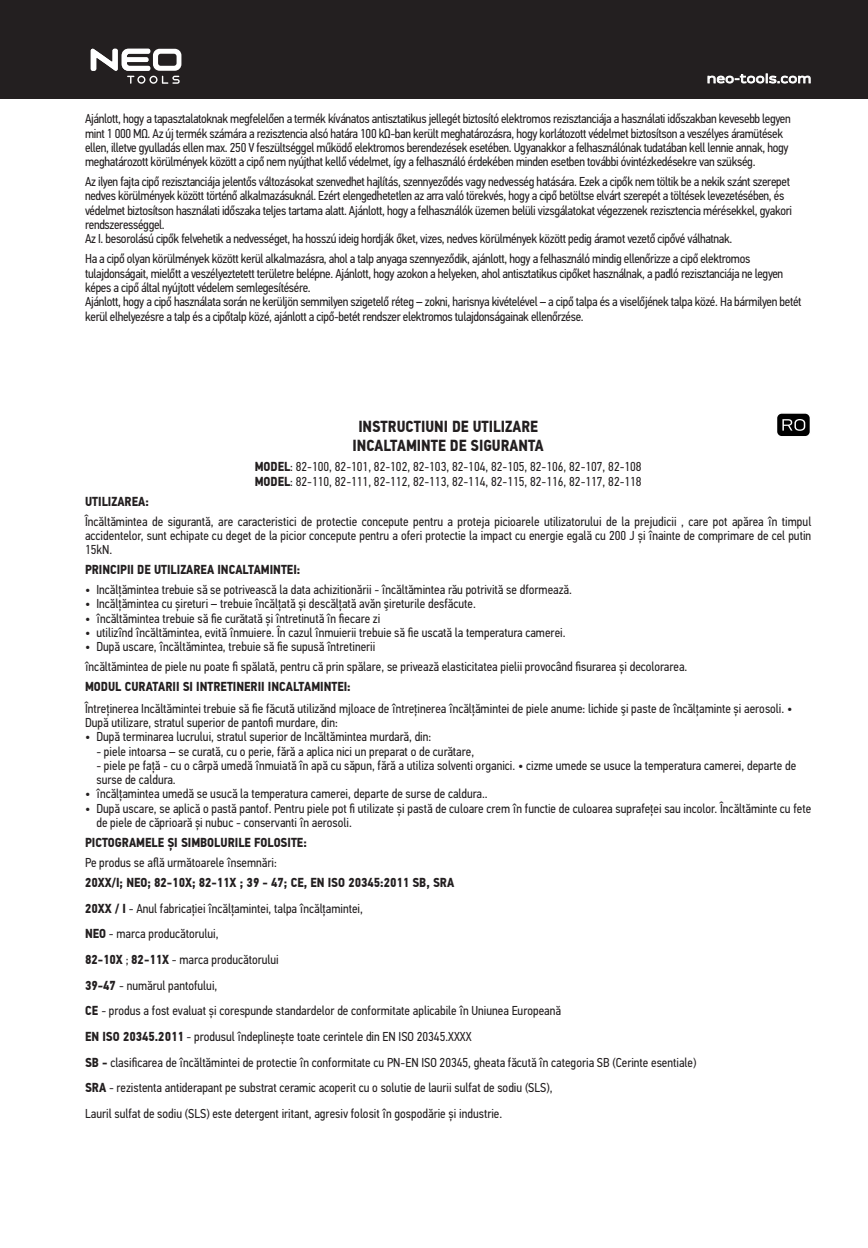
<style>
.page{position:relative;width:868px;height:1248px;background:#fff}
.page>*{position:absolute;margin:0;border:0;box-sizing:border-box;transform-origin:0 0}
.t1{font:700 16px/19.2px "PF Din Text Cond Pro";color:#231f20;text-align:center}
.t2{font:13.2px "Pill Gothic 900 mg";letter-spacing:.02em;color:#fff}
.t3{font:13px/25.6px "PF Din Text Cond Pro";color:#231f20}
.t4{font:13px/14.4px "PF Din Text Cond Pro";letter-spacing:-.025em;color:#231f20}
.t5{font:700 13px "PF Din Text Cond Pro";color:#231f20}
.s1{font-weight:700}
</style>
<div class="page">
<div style="left:0;top:0;width:867px;height:99px;background:#231f20"></div>
<svg style="left:707px;top:74px;width:103px;height:9px"></svg>
<svg style="left:91px;top:48px;width:90px;height:36px"></svg>
<div style="left:776px;top:413px;width:34px;height:24px;background:#000;border-radius:5px"></div>
<div style="left:775px;top:412px;width:36px;height:25px;border:2px solid #fff;border-radius:5px"></div>
<svg style="left:782px;top:419px;width:23px;height:12px"></svg>
<p class="t2" style="left:706px;top:71px;width:106px">neo-tools.com</p>
<p class="t4" style="left:85px;top:112px;width:707px">Ajánlott, hogy a tapasztalatoknak megfelelően a termék kívánatos antisztatikus jellegét biztosító elektromos rezisztanciája a használati időszakban kevesebb legyen mint 1 000 MΩ. Az új termék számára a rezisztencia alsó határa 100 kΩ-ban került meghatározásra, hogy korlátozott védelmet biztosítson a veszélyes áramütések ellen, illetve gyulladás ellen max. 250 V feszültséggel működő elektromos berendezések esetében. Ugyanakkor a felhasználónak tudatában kell lennie annak, hogy meghatározott körülmények között a cipő nem nyújthat kellő védelmet, így a felhasználó érdekében minden esetben további óvintézkedésekre van szükség.</p>
<p class="t4" style="left:85px;top:174px;width:708px">Az ilyen fajta cipő rezisztanciája jelentős változásokat szenvedhet hajlítás, szennyeződés vagy nedvesség hatására. Ezek a cipők nem töltik be a nekik szánt szerepet nedves körülmények között történő alkalmazásuknál. Ezért elengedhetetlen az arra való törekvés, hogy a cipő betöltse elvárt szerepét a töltések levezetésében, és védelmet biztosítson használati időszaka teljes tartama alatt. Ajánlott, hogy a felhasználók üzemen belüli vizsgálatokat végezzenek rezisztencia mérésekkel, gyakori rendszerességgel.<br>Az I. besorolású cipők felvehetik a nedvességet, ha hosszú ideig hordják őket, vizes, nedves körülmények között pedig áramot vezető cipővé válhatnak.</p>
<p class="t4" style="left:85px;top:252px;width:717px">Ha a cipő olyan körülmények között kerül alkalmazásra, ahol a talp anyaga szennyeződik, ajánlott, hogy a felhasználó mindig ellenőrizze a cipő elektromos tulajdonságait, mielőtt a veszélyeztetett területre belépne. Ajánlott, hogy azokon a helyeken, ahol antisztatikus cipőket használnak, a padló rezisztanciája ne legyen képes a cipő által nyújtott védelem semlegesítésére.<br>Ajánlott, hogy a cipő használata során ne kerüljön semmilyen szigetelő réteg – zokni, harisnya kivételével – a cipő talpa és a viselőjének talpa közé. Ha bármilyen betét kerül elhelyezésre a talp és a cipőtalp közé, ajánlott a cipő-betét rendszer elektromos tulajdonságainak ellenőrzése.</p>
<p class="t1" style="left:352px;top:417px;width:193px">INSTRUCTIUNI DE UTILIZARE<br>INCALTAMINTE DE SIGURANTA</p>
<p class="t3" style="left:254px;top:459px;width:388px;line-height:14.2px"><span class="s1">MODEL</span>: 82-100, 82-101, 82-102, 82-103, 82-104, 82-105, 82-106, 82-107, 82-108<br><span class="s1">MODEL</span>: 82-110, 82-111, 82-112, 82-113, 82-114, 82-115, 82-116, 82-117, 82-118</p>
<p class="t5" style="left:85px;top:493px;width:65px">UTILIZAREA:</p>
<p class="t3" style="left:85px;top:514px;width:727px;line-height:14.2px;text-align:justify">Încăltămintea de sigurantă, are caracteristici de protectie concepute pentru a proteja picioarele utilizatorului de la prejudicii , care pot apărea în timpul accidentelor, sunt echipate cu deget de la picior concepute pentru a oferi protectie la impact cu energie egală cu 200 J și înainte de comprimare de cel putin 15kN.</p>
<p class="t5" style="left:85px;top:561px;width:217px">PRINCIPII DE UTILIZAREA INCALTAMINTEI:</p>
<p class="t3" style="left:85px;top:577px;width:488px">• Incălţămintea trebuie să se potrivească la data achizitionării - încăltămintea rău potrivită se dformează.</p>
<p class="t3" style="left:85px;top:591px;width:392px">• Incălţămintea cu șireturi – trebuie încălţată și descălţată avăn şireturile desfăcute.</p>
<p class="t3" style="left:85px;top:605px;width:297px">• încăltămintea trebuie să fie curătată și întretinută în fiecare zi</p>
<p class="t3" style="left:85px;top:619px;width:482px">• utilizînd încăltămintea, evită înmuiere. În cazul înmuierii trebuie să fie uscată la temperatura camerei.</p>
<p class="t3" style="left:85px;top:637px;width:603px;line-height:20px">• După uscare, încăltămintea, trebuie să fie supusă întretinerii<br>încăltămintea de piele nu poate fi spălată, pentru că prin spălare, se privează elasticitatea pielii provocând fisurarea și decolorarea.</p>
<p class="t5" style="left:85px;top:679px;width:267px">MODUL CURATARII SI INTRETINERII INCALTAMINTEI:</p>
<p class="t3" style="left:85px;top:701px;width:708px;line-height:14.2px">Întreţinerea Incăltămintei trebuie să fie făcută utilizănd mjloace de întreţinerea încălţămintei de piele anume: lichide şi paste de încălţaminte și aerosoli. •<br>După utilizare, stratul superior de pantofi murdare, din:</p>
<p class="t3" style="left:85px;top:724px;width:348px">• După terminarea lucrului, stratul superior de Incăltămintea murdară, din:</p>
<p class="t3" style="left:96px;top:738px;width:379px">- piele intoarsa – se curată, cu o perie, fără a aplica nici un preparat o de curătare,</p>
<p class="t3" style="left:96px;top:758px;width:701px;line-height:14.4px">- piele pe faţă - cu o cârpă umedă înmuiată în apă cu săpun, fără a utiliza solventi organici. • cizme umede se usuce la temperatura camerei, departe de surse de caldura.</p>
<p class="t3" style="left:85px;top:781px;width:404px">• încălţamintea umedă se usucă la temperatura camerei, departe de surse de caldura..</p>
<p class="t3" style="left:96px;top:801px;width:716px;line-height:14.2px;text-indent:-11px">• După uscare, se aplică o pastă pantof. Pentru piele pot fi utilizate și pastă de culoare crem în functie de culoarea suprafeţei sau incolor. Încăltăminte cu fete de piele de căprioară și nubuc - conservanti în aerosoli.</p>
<p class="t5" style="left:85px;top:834px;width:223px">PICTOGRAMELE ȘI SIMBOLURILE FOLOSITE:</p>
<p class="t3" style="left:85px;top:849px;width:193px">Pe produs se află următoarele însemnări:</p>
<p class="t3" style="left:85px;top:869px;width:612px"><span class="s1">20XX/I; NEO; 82-10X; 82-11X ; 39 - 47; CE, EN ISO 20345:2011 SB, SRA<br>20XX / I</span> - Anul fabricaţiei încălţamintei, talpa încălţamintei,<br><span class="s1">NEO</span> - marca producătorului,<br><span class="s1">82-10X</span> ; <span class="s1">82-11X</span> - marca producătorului<br><span class="s1">39-47</span> - numărul pantofului,<br><span class="s1">CE</span> - produs a fost evaluat și corespunde standardelor de conformitate aplicabile în Uniunea Europeană<br><span class="s1">EN ISO 20345.2011</span> - produsul îndeplinește toate cerintele din EN ISO 20345.XXXX<br><span class="s1">SB -</span> clasificarea de încăltămintei de protectie în conformitate cu PN-EN ISO 20345, gheata făcută în categoria SB (Cerinte esentiale)<br><span class="s1">SRA</span> - rezistenta antiderapant pe substrat ceramic acoperit cu o solutie de laurii sulfat de sodiu (SLS),<br>Lauril sulfat de sodiu (SLS) este detergent iritant, agresiv folosit în gospodărie și industrie.</p>
</div>
